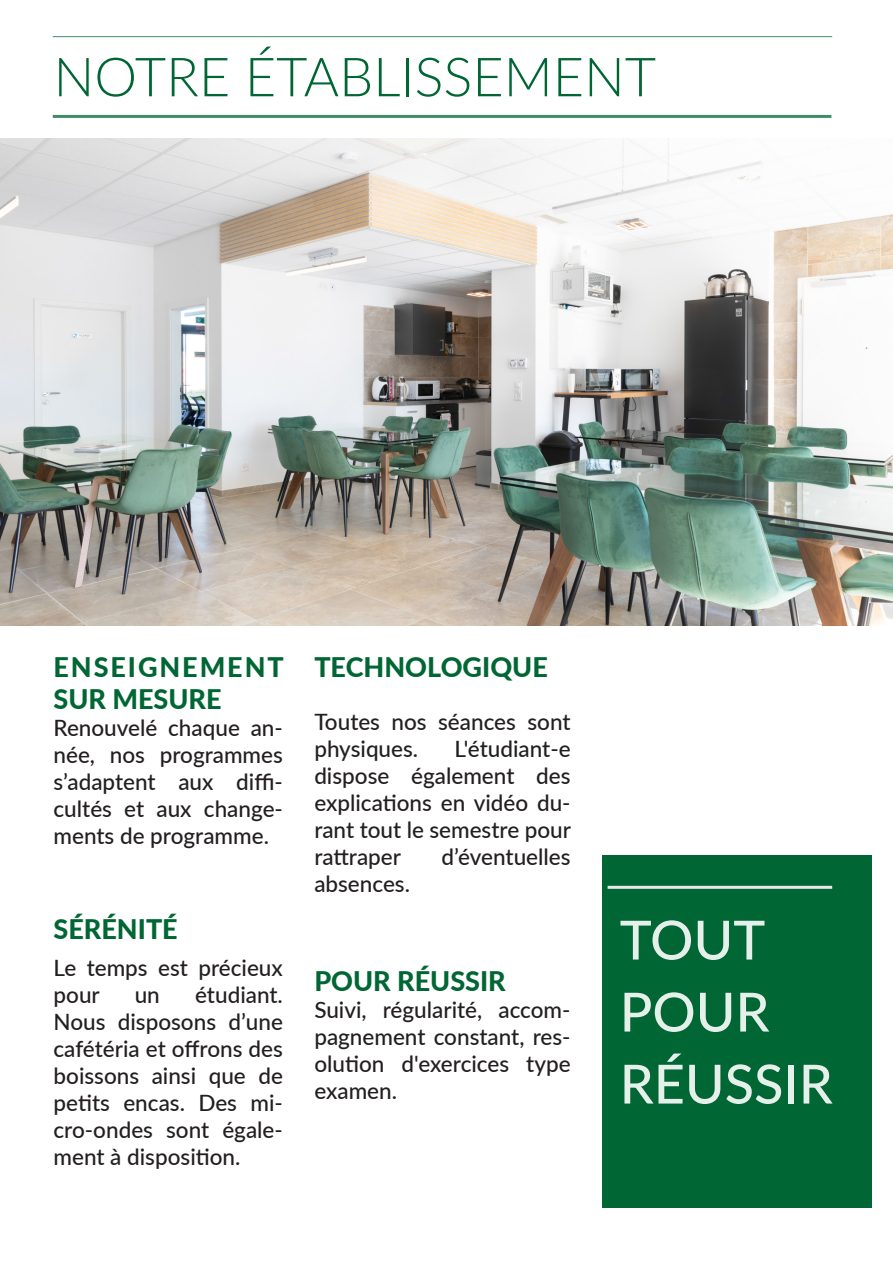
<style>
.page{position:relative;width:893px;height:1263px;background:#fff}
.page>*{position:absolute;margin:0;border:0;box-sizing:border-box;transform-origin:0 0}
.Headline_-_Align_Left{font:300 54px "Lato";color:#063}
.Page_Number_-_Large{font:500 54px/72px "Lato";color:#e6f0eb}
.Article_Summary_-_Headline{font:800 27px/31.5px "Lato";letter-spacing:.07em;color:#063}
.Article_Summary_-_Headline-2{font:800 27px "Lato";color:#063}
.Article_Summary_-_Body_Text{font:800 27px "Lato";color:#063}
.Article_Summary_-_Body_Text-2{font:500 22.5px/27px "Lato";color:#231f20}
.Article_Summary_-_Headline-3{font:500 22.5px/27px "Lato";color:#231f20;text-align:justify}
</style>
<div class="page">
<div style="left:602px;top:855px;width:270px;height:353px;background:#063"></div>
<hr style="left:608px;top:886px;width:224px;height:3px;background:#e6e7e9">
<hr style="left:53px;top:36px;width:779px;height:1px;background:#408c66">
<hr style="left:53px;top:115px;width:778px;height:3px;background:#408c66">
<img style="left:0;top:139px;width:893px;height:487px">
<p class="Headline_-_Align_Left" style="left:54px;top:39px;width:604px">NOTRE ÉTABLISSEMENT</p>
<p class="Article_Summary_-_Headline" style="left:54px;top:651px;width:232px">ENSEIGNEMENT<br>SUR MESURE</p>
<p class="Article_Summary_-_Headline-3" style="left:54px;top:713px;width:231px">Renouvelé chaque an&shy;née, nos programmes s’adaptent aux diffi&shy;cultés et aux change&shy;ments de programme.</p>
<p class="Article_Summary_-_Headline-2" style="left:54px;top:908px;width:126px">SÉRÉNITÉ</p>
<p class="Article_Summary_-_Body_Text-2" style="left:54px;top:953px;width:231px">Le temps est précieux pour</p>
<p class="Article_Summary_-_Body_Text-2" style="left:54px;top:980px;width:231px;text-align:justify;text-indent:142px">étudiant.<br>Nous disposons d’une cafétéria et offrons des boissons ainsi que de petits encas. Des mi&shy;cro-ondes sont égale&shy;ment à disposition.</p>
<p class="Article_Summary_-_Body_Text-2" style="left:135px;top:980px;width:27px">un</p>
<p class="Article_Summary_-_Body_Text" style="left:314px;top:647px;width:235px">TECHNOLOGIQUE</p>
<p class="Article_Summary_-_Body_Text-2" style="left:314px;top:707px;width:258px">Toutes nos séances sont physiques.</p>
<p class="Article_Summary_-_Body_Text-2" style="left:314px;top:734px;width:258px;text-align:justify;text-indent:140px">L'étudiant-e dispose également des explications en vidéo du&shy;rant tout le semestre pour rattraper</p>
<p class="Article_Summary_-_Body_Text-2" style="left:441px;top:842px;width:131px">d’éventuelles</p>
<p class="Article_Summary_-_Body_Text-2" style="left:314px;top:869px;width:97px">absences.</p>
<p class="Article_Summary_-_Headline-2" style="left:314px;top:961px;width:193px">POUR RÉUSSIR</p>
<p class="Article_Summary_-_Headline-3" style="left:314px;top:995px;width:258px">Suivi, régularité, accom&shy;pagnement constant, res&shy;olution d'exercices type examen.</p>
<p class="Page_Number_-_Large" style="left:620px;top:902px;width:215px">TOUT<br>POUR<br>RÉUSSIR</p>
</div>
